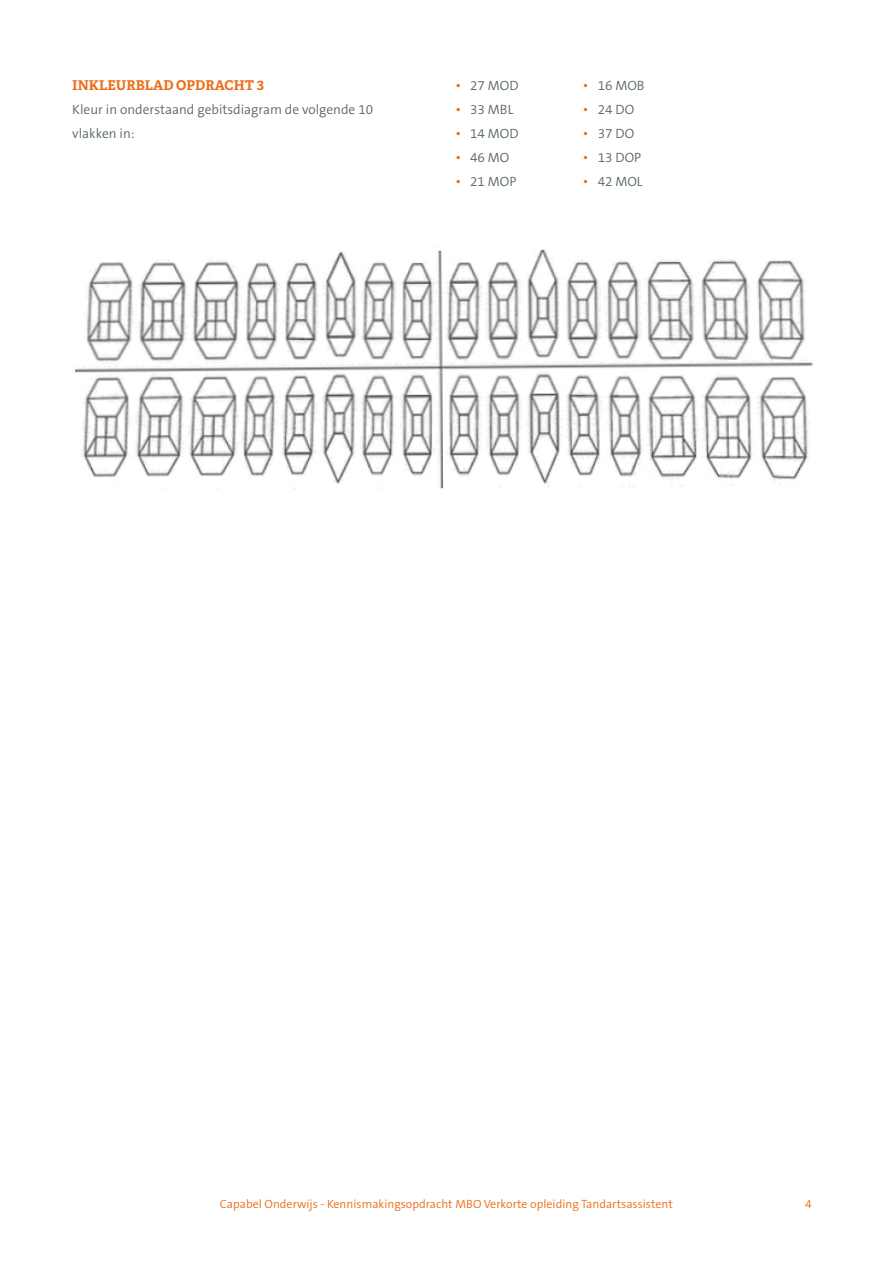
<style>
.page{position:relative;width:893px;height:1263px;background:#fff}
.page>*{position:absolute;margin:0;border:0;box-sizing:border-box;transform-origin:0 0}
.t1{font:300 13.5px/24px "The Sans B4";color:#5a686a}
.t2{font:700 13.5px "Adelle";color:#ed6c18}
.t3{font:300 12px "The Sans B4";color:#ed6c18}
.s1{font-size:15px;color:#ed6c18}
</style>
<div class="page">
<img style="left:75px;top:249px;width:738px;height:240px">
<p class="t2" style="left:72px;top:77px;width:193px">INKLEURBLAD OPDRACHT 3</p>
<p class="t1" style="left:72px;top:98px;width:302px">Kleur in onderstaand gebitsdiagram de volgende 10 vlakken in:</p>
<p class="t1" style="left:455px;top:74px;width:65px"><span class="s1">•</span> 27 MOD</p>
<p class="t1" style="left:455px;top:98px;width:60px"><span class="s1">•</span> 33 MBL</p>
<p class="t1" style="left:455px;top:122px;width:65px"><span class="s1">•</span> 14 MOD</p>
<p class="t1" style="left:455px;top:146px;width:56px"><span class="s1">•</span> 46 MO</p>
<p class="t1" style="left:455px;top:170px;width:63px"><span class="s1">•</span> 21 MOP</p>
<p class="t1" style="left:583px;top:74px;width:63px"><span class="s1">•</span> 16 MOB</p>
<p class="t1" style="left:583px;top:98px;width:53px"><span class="s1">•</span> 24 DO</p>
<p class="t1" style="left:583px;top:122px;width:53px"><span class="s1">•</span> 37 DO</p>
<p class="t1" style="left:583px;top:146px;width:60px"><span class="s1">•</span> 13 DOP</p>
<p class="t1" style="left:583px;top:170px;width:62px"><span class="s1">•</span> 42 MOL</p>
<p class="t3" style="left:220px;top:1198px;width:454px">Capabel Onderwijs - Kennismakingsopdracht MBO Verkorte opleiding Tandartsassistent</p>
<p class="t3" style="left:805px;top:1198px;width:8px">4</p>
</div>
